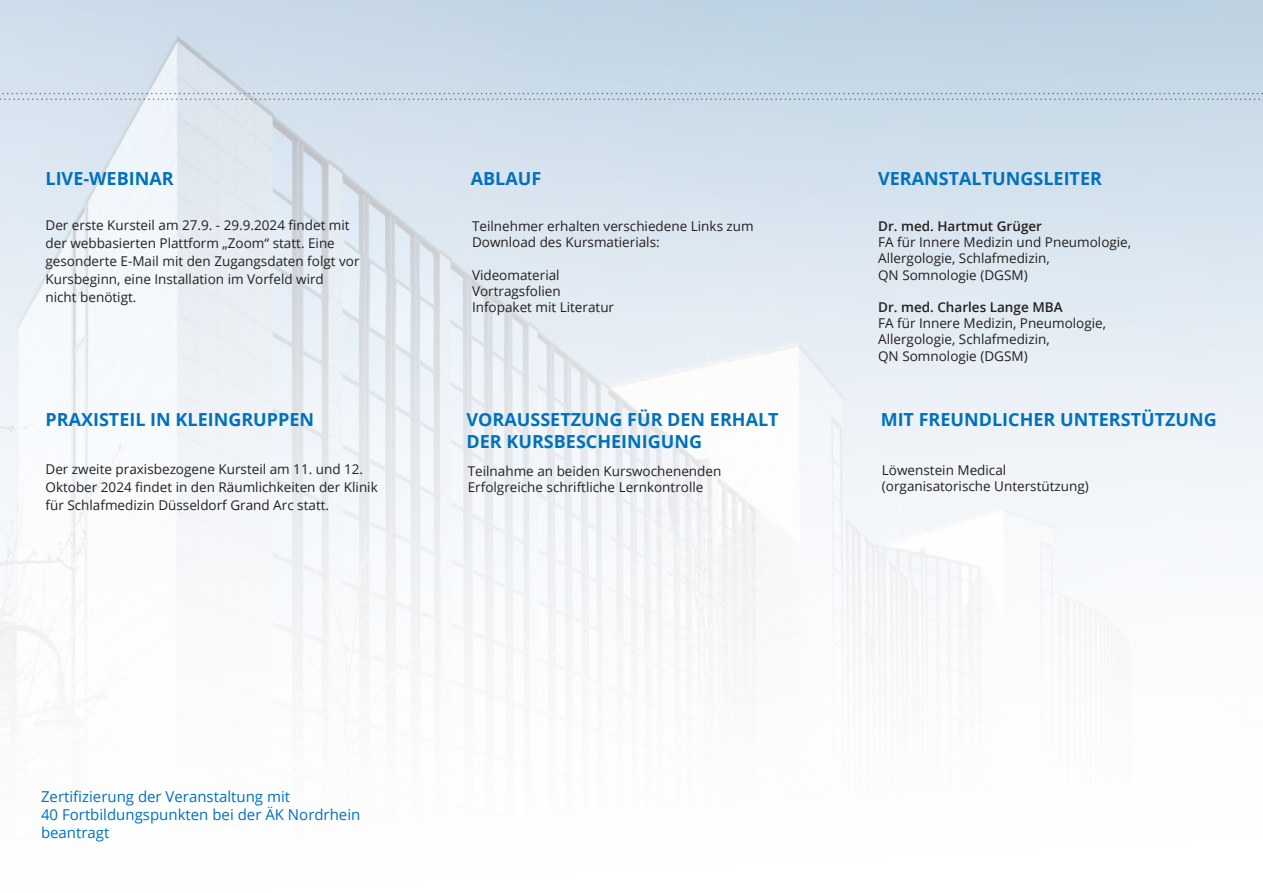
<style>
.page{position:relative;width:1263px;height:893px;background:#fff}
.page>*{position:absolute;margin:0;border:0;box-sizing:border-box;transform-origin:0 0}
.t1{font:700 18px/21.6px "Open Sans";color:#0072bc}
.t2{font:15px/18px "Open Sans";color:#0072bc}
.t3{font:13.5px/16.2px "Open Sans";color:#231f20}
.t4{font:600 13.5px "Open Sans";color:#231f20}
</style>
<div class="page">
<img style="left:0;top:0;width:1263px;height:691px">
<svg style="left:0;top:93px;width:1263px;height:7px;background:#c3d1de"></svg>
<h1 class="t1" style="left:45px;top:167px;width:130px">LIVE-WEBINAR</h1>
<h1 class="t1" style="left:471px;top:167px;width:72px">ABLAUF</h1>
<h1 class="t1" style="left:878px;top:167px;width:225px">VERANSTALTUNGSLEITER</h1>
<p class="t3" style="left:45px;top:215px;width:316px;line-height:18px">Der erste Kursteil am 27.9. - 29.9.2024 findet mit der webbasierten Plattform „Zoom“ statt. Eine gesonderte E-Mail mit den Zugangsdaten folgt vor Kursbeginn, eine Installation im Vorfeld wird<br>nicht benötigt.</p>
<p class="t3" style="left:472px;top:218px;width:283px">Teilnehmer erhalten verschiedene Links zum<br>Download des Kursmatierials:</p>
<p class="t3" style="left:472px;top:266px;width:144px">Videomaterial<br>Vortragsfolien<br>Infopaket mit Literatur</p>
<p class="t4" style="left:878px;top:217px;width:165px">Dr. med. Hartmut Grüger</p>
<p class="t3" style="left:878px;top:234px;width:255px">FA für Innere Medizin und Pneumologie,<br>Allergologie, Schlafmedizin,<br>QN Somnologie (DGSM)</p>
<p class="t4" style="left:878px;top:298px;width:186px">Dr. med. Charles Lange MBA</p>
<p class="t3" style="left:878px;top:315px;width:229px">FA für Innere Medizin, Pneumologie,<br>Allergologie, Schlafmedizin,<br>QN Somnologie (DGSM)</p>
<h1 class="t1" style="left:45px;top:408px;width:270px">PRAXISTEIL IN KLEINGRUPPEN</h1>
<h1 class="t1" style="left:466px;top:408px;width:314px">VORAUSSETZUNG FÜR DEN ERHALT<br>DER KURSBESCHEINIGUNG</h1>
<h1 class="t1" style="left:881px;top:408px;width:338px">MIT FREUNDLICHER UNTERSTÜTZUNG</h1>
<p class="t3" style="left:45px;top:460px;width:334px;line-height:18px">Der zweite praxisbezogene Kursteil am 11. und 12.<br>Oktober 2024 findet in den Räumlichkeiten der Klinik für Schlafmedizin Düsseldorf Grand Arc statt.</p>
<p class="t3" style="left:468px;top:463px;width:255px">Teilnahme an beiden Kurswochenenden<br>Erfolgreiche schriftliche Lernkontrolle</p>
<p class="t3" style="left:882px;top:462px;width:208px">Löwenstein Medical (organisatorische Unterstützung)</p>
<p class="t2" style="left:41px;top:788px;width:321px">Zertifizierung der Veranstaltung mit<br>40 Fortbildungspunkten bei der ÄK Nordrhein beantragt</p>
</div>
